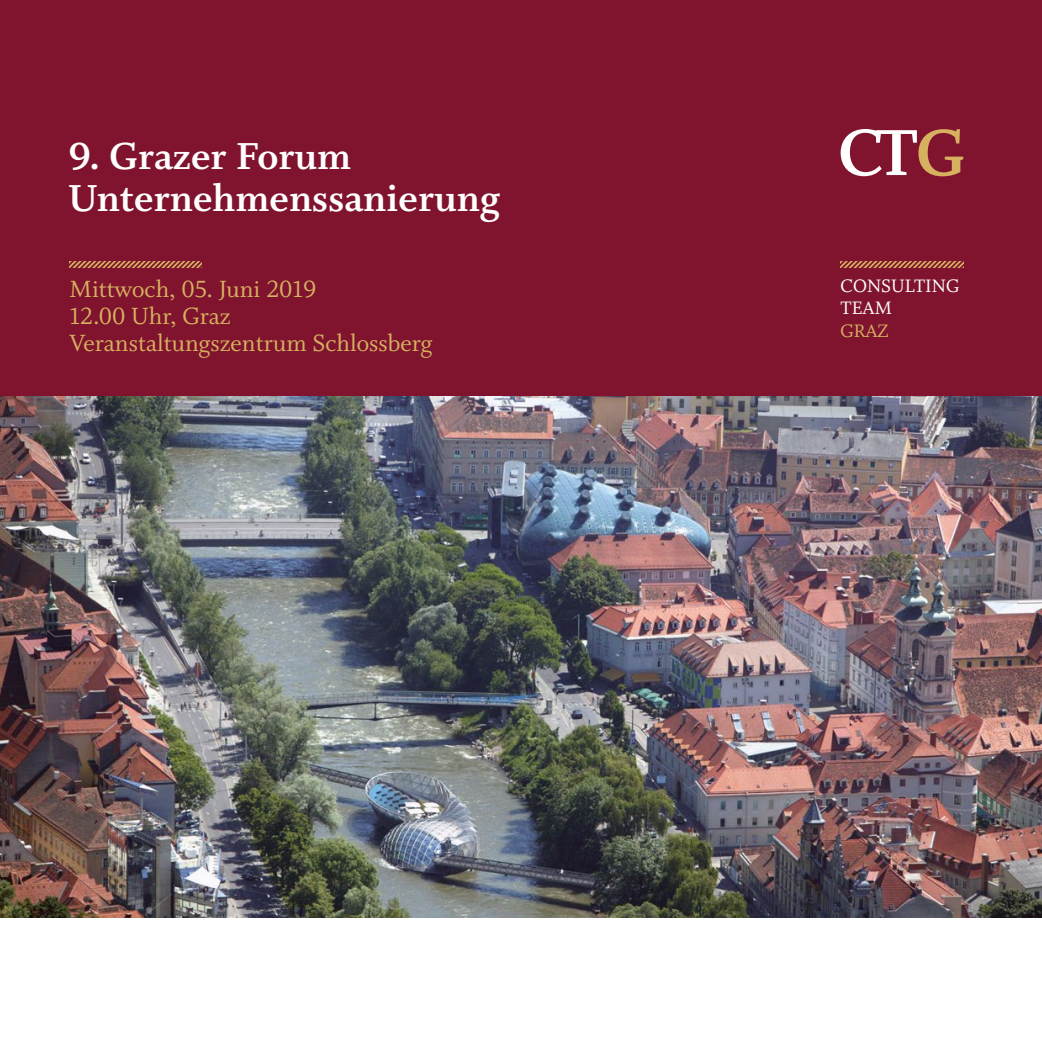
<style>
.page{position:relative;width:1042px;height:1042px;background:#fff}
.page>*{position:absolute;margin:0;border:0;box-sizing:border-box;transform-origin:0 0}
.t1{font:42px/42px "Whitman Bold LF";color:#fff}
.t2{font:26.25px/27.1px "Whitman Roman LF";color:#d6b160}
.t3{font:20.12px/22.1px "Whitman Roman LF";color:#fff}
.t4{font:20.12px "Whitman Roman LF";color:#d6b160}
</style>
<div class="page">
<img style="left:0;top:395px;width:1042px;height:523px">
<div style="left:0;top:0;width:1042px;height:395px;background:#80142e"></div>
<svg style="left:840px;top:262px;width:123px;height:5px"></svg>
<svg style="left:69px;top:262px;width:132px;height:5px"></svg>
<svg style="left:840px;top:129px;width:123px;height:47px"></svg>
<h1 class="t1" style="left:69px;top:136px;width:433px">9. Grazer Forum<br>Unternehmenssanierung</h1>
<p class="t2" style="left:69px;top:276px;width:364px">Mittwoch, 05. Juni 2019<br>12.00 Uhr, Graz<br>Veranstaltungszentrum Schlossberg</p>
<p class="t3" style="left:840px;top:275px;width:120px">CONSULTING<br>TEAM</p>
<p class="t4" style="left:840px;top:319px;width:50px">GRAZ</p>
</div>
